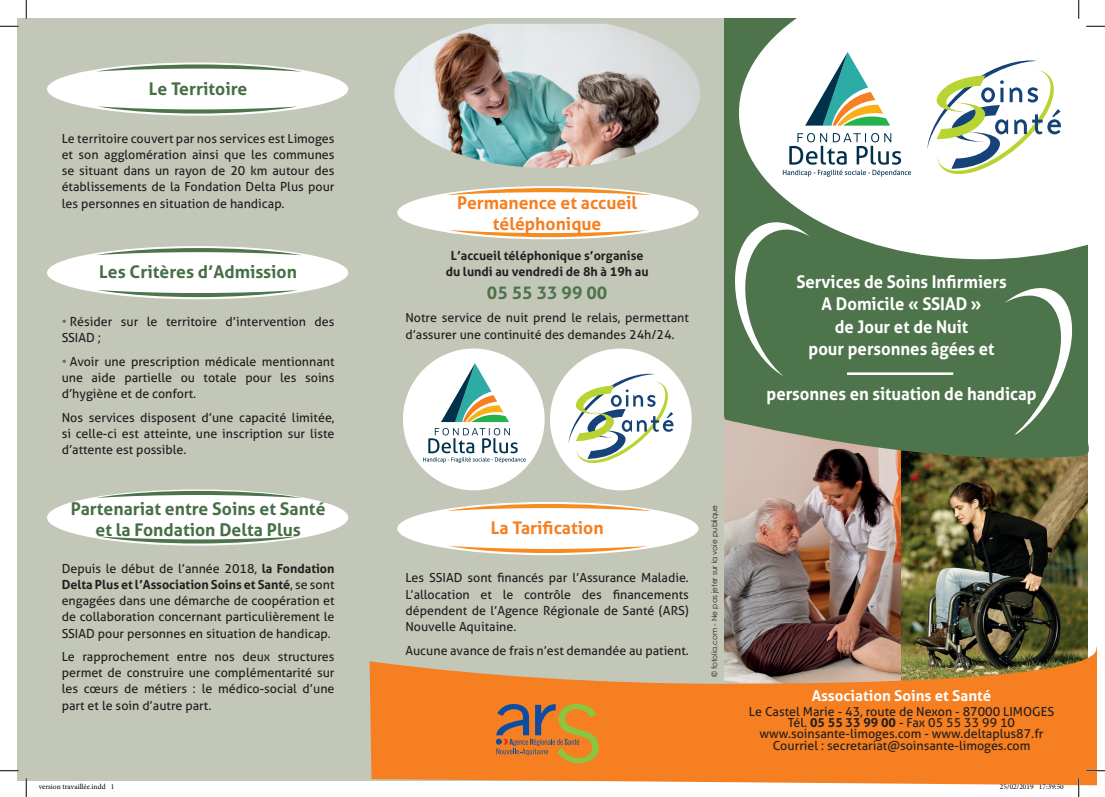
<style>
.page{position:relative;width:1105px;height:797px;background:#fff}
.page>*{position:absolute;margin:0;border:0;box-sizing:border-box;transform-origin:0 0}
.t1{font:700 17.5px "Aller";color:#fff;scale:.95 1}
.t2{font:700 17.5px "Aller";color:#466f46}
.t3{font:700 17.5px "Aller";color:#f57f21}
.t4{font:700 17.5px "Aller";color:#4e744c}
.t5{font:700 15px "Aller";color:#fff}
.t6{font:12.5px/16.2px "Aller";color:#231f20;text-align:justify}
.t7{font:700 12.5px "Aller";color:#231f20}
.t8{font:7.5px "Minion Pro";color:#000}
.t9{font:7.5px "Century Gothic";color:#231f20}
.s1{color:#4e744c}
.s2{font-weight:700}
</style>
<div class="page">
<div style="left:18px;top:18px;width:716px;height:762px;background:#c3c7b8"></div>
<svg style="left:739px;top:18px;width:341px;height:202px"></svg>
<svg style="left:370px;top:661px;width:726px;height:124px;fill:#f57f21"></svg>
<div style="left:47px;top:62px;width:301px;height:54px;background:#fff;border-radius:50%"></div>
<svg style="left:96px;top:64px;width:206px;height:8px"></svg>
<svg style="left:98px;top:106px;width:199px;height:7px"></svg>
<div style="left:47px;top:246px;width:301px;height:53px;background:#fff;border-radius:50%"></div>
<svg style="left:97px;top:248px;width:205px;height:7px"></svg>
<svg style="left:97px;top:290px;width:201px;height:7px"></svg>
<div style="left:47px;top:489px;width:301px;height:56px;background:#fff;border-radius:50%"></div>
<svg style="left:96px;top:491px;width:206px;height:7px"></svg>
<svg style="left:97px;top:536px;width:201px;height:7px"></svg>
<div style="left:397px;top:186px;width:301px;height:53px;background:#fff;border-radius:50%"></div>
<svg style="left:447px;top:188px;width:205px;height:7px"></svg>
<svg style="left:448px;top:230px;width:200px;height:7px"></svg>
<svg style="left:496px;top:704px;width:103px;height:59px;background:#bf7f3a"></svg>
<div style="left:550px;top:348px;width:142px;height:142px;background:#fff;border-radius:50%"></div>
<svg style="left:568px;top:374px;width:105px;height:89px"></svg>
<div style="left:397px;top:502px;width:301px;height:53px;background:#fff;border-radius:50%"></div>
<svg style="left:447px;top:504px;width:205px;height:7px"></svg>
<svg style="left:448px;top:546px;width:200px;height:7px"></svg>
<img style="left:394px;top:24px;width:306px;height:144px">
<img style="left:724px;top:471px;width:178px;height:146px">
<img style="left:902px;top:471px;width:186px;height:146px">
<img style="left:724px;top:617px;width:372px;height:154px">
<div style="left:403px;top:348px;width:142px;height:142px;background:#fff;border-radius:50%"></div>
<svg style="left:724px;top:220px;width:365px;height:251px;background:#6c8766"></svg>
<svg style="left:927px;top:60px;width:134px;height:114px"></svg>
<svg style="left:441px;top:363px;width:68px;height:59px"></svg>
<svg style="left:423px;top:428px;width:103px;height:35px"></svg>
<svg style="left:805px;top:52px;width:85px;height:74px"></svg>
<svg style="left:783px;top:133px;width:128px;height:44px"></svg>
<hr style="left:847px;top:372px;width:106px;height:3px;background:#fff">
<svg style="left:0;top:25px;width:19px;height:2px"></svg>
<svg style="left:1086px;top:25px;width:19px;height:2px"></svg>
<svg style="left:0;top:770px;width:19px;height:1px"></svg>
<svg style="left:1086px;top:770px;width:19px;height:1px"></svg>
<svg style="left:25px;top:0;width:2px;height:19px"></svg>
<svg style="left:25px;top:778px;width:2px;height:19px"></svg>
<svg style="left:1078px;top:0;width:1px;height:19px"></svg>
<svg style="left:1078px;top:778px;width:1px;height:19px"></svg>
<svg style="left:1000px;top:783px;width:64px;height:2px"></svg>
<p class="t2" style="left:149px;top:78px;width:100px">Le Territoire</p>
<p class="t6" style="left:62px;top:130px;width:274px">Le territoire couvert par nos services est Limoges et son agglomération ainsi que les communes se situant dans un rayon de 20 km autour des établissements de la Fondation Delta Plus pour les personnes en situation de handicap.</p>
<p class="t2" style="left:99px;top:261px;width:199px">Les Critères d’Admission</p>
<p class="t6" style="left:62px;top:313px;width:274px"><span class="s1">•</span> Résider sur le territoire d’intervention des<br>SSIAD ;</p>
<p class="t6" style="left:62px;top:353px;width:274px"><span class="s1">•</span> Avoir une prescription médicale mentionnant une aide partielle ou totale pour les soins d’hygiène et de confort.</p>
<p class="t6" style="left:62px;top:409px;width:274px">Nos services disposent d’une capacité limitée, si celle-ci est atteinte, une inscription sur liste d’attente est possible.</p>
<p class="t2" style="left:71px;top:497px;width:256px">Partenariat entre Soins et Santé</p>
<p class="t2" style="left:95px;top:518px;width:207px">et la Fondation Delta Plus</p>
<p class="t6" style="left:62px;top:560px;width:274px">Depuis le début de l’année 2018, <span class="s2">la Fondation Delta Plus et l’Association Soins et Santé</span>, se sont engagées dans une démarche de coopération et de collaboration concernant particulièrement le SSIAD pour personnes en situation de handicap.</p>
<p class="t6" style="left:62px;top:648px;width:274px">Le rapprochement entre nos deux structures permet de construire une complémentarité sur les cœurs de métiers : le médico-social d’une part et le soin d’autre part.</p>
<p class="t3" style="left:457px;top:192px;width:182px">Permanence et accueil</p>
<p class="t3" style="left:493px;top:213px;width:110px">téléphonique</p>
<p class="t7" style="left:451px;top:247px;width:194px">L’accueil téléphonique s’organise</p>
<p class="t7" style="left:446px;top:263px;width:204px">du lundi au vendredi de 8h à 19h au</p>
<p class="t4" style="left:487px;top:282px;width:122px">05 55 33 99 00</p>
<p class="t6" style="left:405px;top:310px;width:285px">Notre service de nuit prend le relais, permettant d’assurer une continuité des demandes 24h/24.</p>
<p class="t1" style="left:796px;top:270px;width:223px">Services de Soins Infirmiers</p>
<p class="t1" style="left:821px;top:293px;width:170px">A Domicile « SSIAD »</p>
<p class="t1" style="left:835px;top:315px;width:142px">de Jour et de Nuit</p>
<p class="t1" style="left:808px;top:338px;width:197px">pour personnes âgées et</p>
<p class="t1" style="left:766px;top:383px;width:286px">personnes en situation de handicap</p>
<p class="t3" style="left:491px;top:517px;width:114px">La Tarification</p>
<p class="t6" style="left:405px;top:570px;width:285px">Les SSIAD sont financés par l’Assurance Maladie.<br>L’allocation et le contrôle des financements dépendent de l’Agence Régionale de Santé (ARS)<br>Nouvelle Aquitaine.</p>
<p class="t6" style="left:405px;top:642px;width:285px">Aucune avance de frais n’est demandée au patient.</p>
<p class="t9" style="left:709px;top:677px;width:174px;rotate:-90deg">© fotolia.com - Ne pas jeter sur la voie publique</p>
<p class="t5" style="left:812px;top:686px;width:181px">Association Soins et Santé</p>
<p class="t6" style="left:749px;top:703px;width:307px">Le Castel Marie - 43, route de Nexon - 87000 LIMOGES</p>
<p class="t6" style="left:788px;top:714px;width:229px">Tél. <span class="s2">05 55 33 99 00</span> - Fax 05 55 33 99 10</p>
<p class="t6" style="left:759px;top:725px;width:286px">www.soinsante-limoges.com - www.deltaplus87.fr</p>
<p class="t6" style="left:773px;top:737px;width:259px">Courriel : secretariat@soinsante-limoges.com</p>
<p class="t8" style="left:39px;top:782px;width:77px">version travaillée.indd 1</p>
<p class="t8" style="left:1000px;top:782px;width:65px">25/02/2019 17:39:50</p>
</div>
